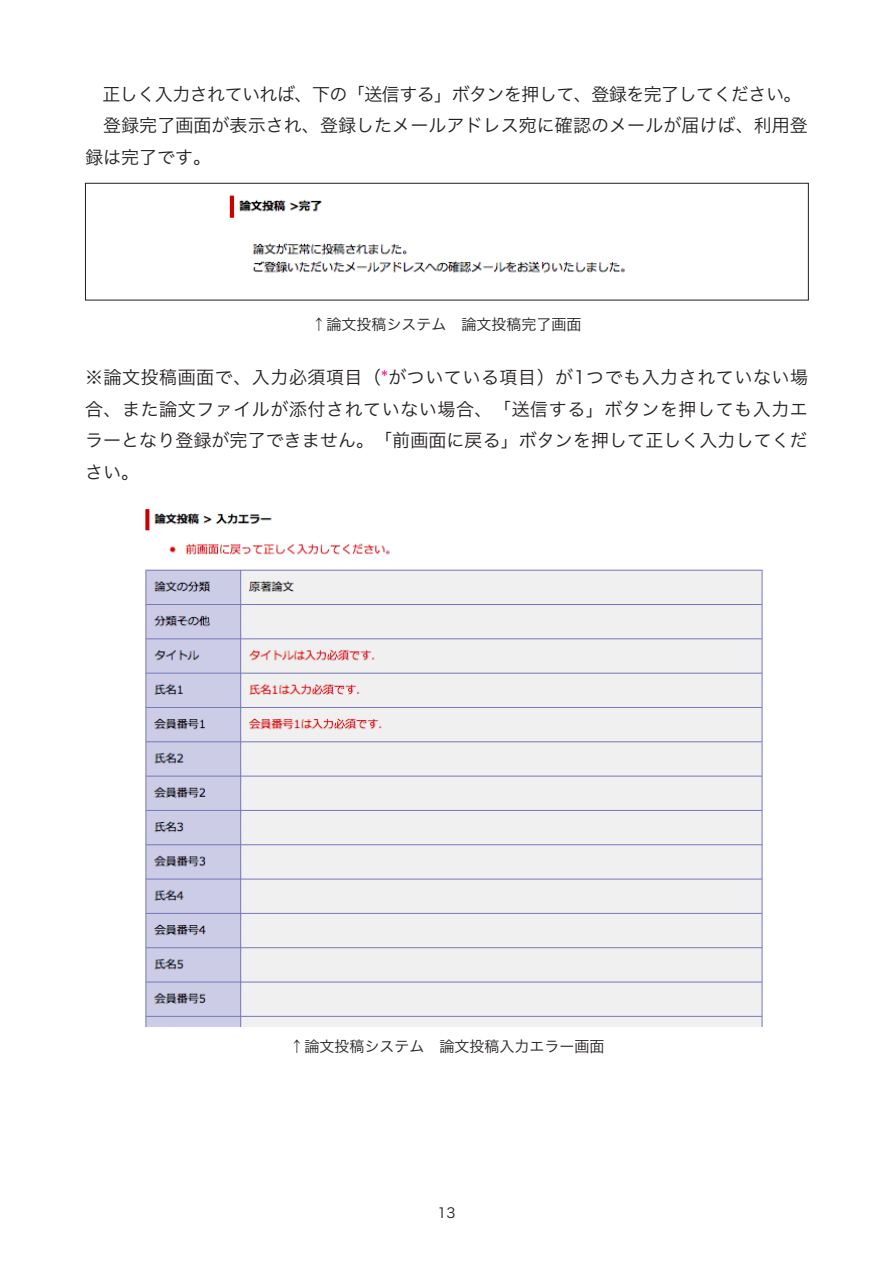
<style>
.page{position:relative;width:893px;height:1263px;background:#fff}
.page>*{position:absolute;margin:0;border:0;box-sizing:border-box;transform-origin:0 0}
.t1{font:18px/31.5px "Hira Kaku Pro W3";letter-spacing:.005em;color:#231f20}
.t2{font:18px "Hira Kaku Pro W3";letter-spacing:-.03em;color:#231f20}
.t3{font:15px "Hira Kaku Pro W3";color:#231f20}
.t4{font:13.8px "Hira Kaku Pro W3";color:#231f20}
.s1{color:#ed028c}
</style>
<div class="page">
<img style="left:229px;top:195px;width:396px;height:78px">
<div style="left:85px;top:183px;width:724px;height:117px;border:1px solid #231f20"></div>
<img style="left:145px;top:509px;width:618px;height:518px">
<p class="t2" style="left:85px;top:78px;width:718px">　正しく入力されていれば、下の「送信する」ボタンを押して、登録を完了してください。</p>
<p class="t1" style="left:85px;top:109px;width:724px">　登録完了画面が表示され、登録したメールアドレス宛に確認のメールが届けば、利用登録は完了です。</p>
<p class="t3" style="left:311px;top:311px;width:272px">↑論文投稿システム　論文投稿完了画面</p>
<p class="t1" style="left:85px;top:361px;width:724px;text-align:justify">※論文投稿画面で、入力必須項目（<span class="s1">*</span>がついている項目）が1つでも入力されていない場合、また論文ファイルが添付されていない場合、「送信する」ボタンを押しても入力エラーとなり登録が完了できません。「前画面に戻る」ボタンを押して正しく入力してください。</p>
<p class="t3" style="left:290px;top:1033px;width:316px">↑論文投稿システム　論文投稿入力エラー画面</p>
<p class="t4" style="left:437px;top:1200px;width:20px">13</p>
</div>
